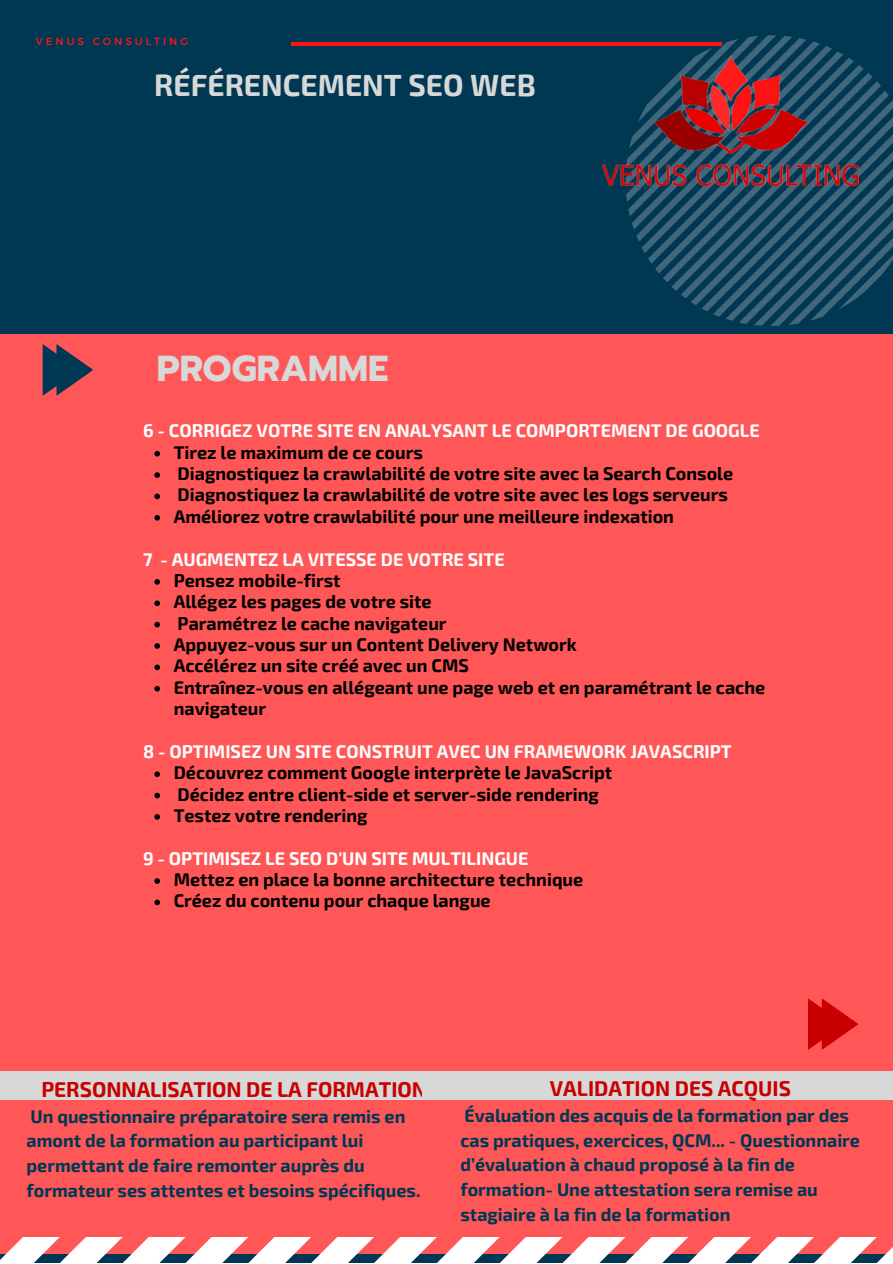
<style>
.page{position:relative;width:893px;height:1264px;background:#fff}
.page>*{position:absolute;margin:0;border:0;box-sizing:border-box;transform-origin:0 0}
.t1{font:700 36px "Prompt";color:#d8d8d8}
.t2{font:700 30px "Exo 2";color:#d8d8d8}
.t3{font:700 21px "Exo 2";color:#ca0000}
.t4{font:700 18px/21.3px "Exo 2";color:#000}
.t5{font:700 18px/24.8px "Exo 2";color:#003752}
.t6{font:700 18px "Exo 2";color:#fff}
.t7{font:10.35px "Montserrat";letter-spacing:.29em;color:#fc1716}
</style>
<div class="page">
<div style="left:0;top:0;width:892px;height:1262px;background:#003752"></div>
<div style="left:0;top:334px;width:892px;height:919px;background:#ff5757"></div>
<svg style="left:625px;top:35px;width:267px;height:291px"></svg>
<hr style="left:291px;top:42px;width:431px;height:3px;background:#fc1716">
<img style="left:602px;top:57px;width:256px;height:128px">
<div style="left:0;top:1070px;width:461px;height:29px;background:#d8d8d8"></div>
<div style="left:422px;top:1070px;width:470px;height:29px;background:#d8d8d8"></div>
<svg style="left:0;top:1237px;width:892px;height:25px"></svg>
<svg style="left:43px;top:344px;width:50px;height:52px"></svg>
<svg style="left:154px;top:451px;width:6px;height:5px"></svg>
<svg style="left:154px;top:472px;width:6px;height:6px"></svg>
<svg style="left:154px;top:493px;width:6px;height:6px"></svg>
<svg style="left:154px;top:515px;width:6px;height:5px"></svg>
<svg style="left:154px;top:579px;width:6px;height:5px"></svg>
<svg style="left:154px;top:600px;width:6px;height:6px"></svg>
<svg style="left:154px;top:622px;width:6px;height:5px"></svg>
<svg style="left:154px;top:643px;width:6px;height:5px"></svg>
<svg style="left:154px;top:664px;width:6px;height:6px"></svg>
<svg style="left:154px;top:686px;width:6px;height:5px"></svg>
<svg style="left:154px;top:771px;width:6px;height:6px"></svg>
<svg style="left:154px;top:792px;width:6px;height:6px"></svg>
<svg style="left:154px;top:814px;width:6px;height:5px"></svg>
<svg style="left:154px;top:878px;width:6px;height:5px"></svg>
<svg style="left:154px;top:899px;width:6px;height:6px"></svg>
<svg style="left:808px;top:998px;width:50px;height:51px"></svg>
<p class="t7" style="left:36px;top:35px;width:154px">VENUS CONSULTING</p>
<h2 class="t2" style="left:154px;top:66px;width:383px">RÉFÉRENCEMENT SEO WEB</h2>
<h1 class="t1" style="left:157px;top:342px;width:233px">PROGRAMME</h1>
<p class="t6" style="left:143px;top:419px;width:618px">6 - CORRIGEZ VOTRE SITE EN ANALYSANT LE COMPORTEMENT DE GOOGLE</p>
<p class="t4" style="left:174px;top:440px;width:561px">Tirez le maximum de ce cours<br>Diagnostiquez la crawlabilité de votre site avec la Search Console Diagnostiquez la crawlabilité de votre site avec les logs serveurs Améliorez votre crawlabilité pour une meilleure indexation</p>
<p class="t6" style="left:143px;top:547px;width:363px">7 - AUGMENTEZ LA VITESSE DE VOTRE SITE</p>
<p class="t4" style="left:174px;top:569px;width:593px">Pensez mobile-first<br>Allégez les pages de votre site<br>Paramétrez le cache navigateur<br>Appuyez-vous sur un Content Delivery Network<br>Accélérez un site créé avec un CMS<br>Entraînez-vous en allégeant une page web et en paramétrant le cache navigateur</p>
<p class="t6" style="left:143px;top:739px;width:590px">8 - OPTIMISEZ UN SITE CONSTRUIT AVEC UN FRAMEWORK JAVASCRIPT</p>
<p class="t4" style="left:174px;top:761px;width:440px">Découvrez comment Google interprète le JavaScript<br>Décidez entre client-side et server-side rendering<br>Testez votre rendering</p>
<p class="t6" style="left:143px;top:846px;width:387px">9 - OPTIMISEZ LE SEO D'UN SITE MULTILINGUE</p>
<p class="t4" style="left:174px;top:868px;width:411px">Mettez en place la bonne architecture technique<br>Créez du contenu pour chaque langue</p>
<p class="t3" style="left:41px;top:1075px;width:387px">PERSONNALISATION DE LA FORMATION</p>
<p class="t5" style="left:27px;top:1102px;width:395px">Un questionnaire préparatoire sera remis en amont de la formation au participant lui permettant de faire remonter auprès du formateur ses attentes et besoins spécifiques.</p>
<p class="t3" style="left:550px;top:1074px;width:242px">VALIDATION DES ACQUIS</p>
<p class="t5" style="left:460px;top:1102px;width:401px">Évaluation des acquis de la formation par des cas pratiques, exercices, QCM... - Questionnaire d’évaluation à chaud proposé à la fin de formation- Une attestation sera remise au stagiaire à la fin de la formation</p>
</div>
